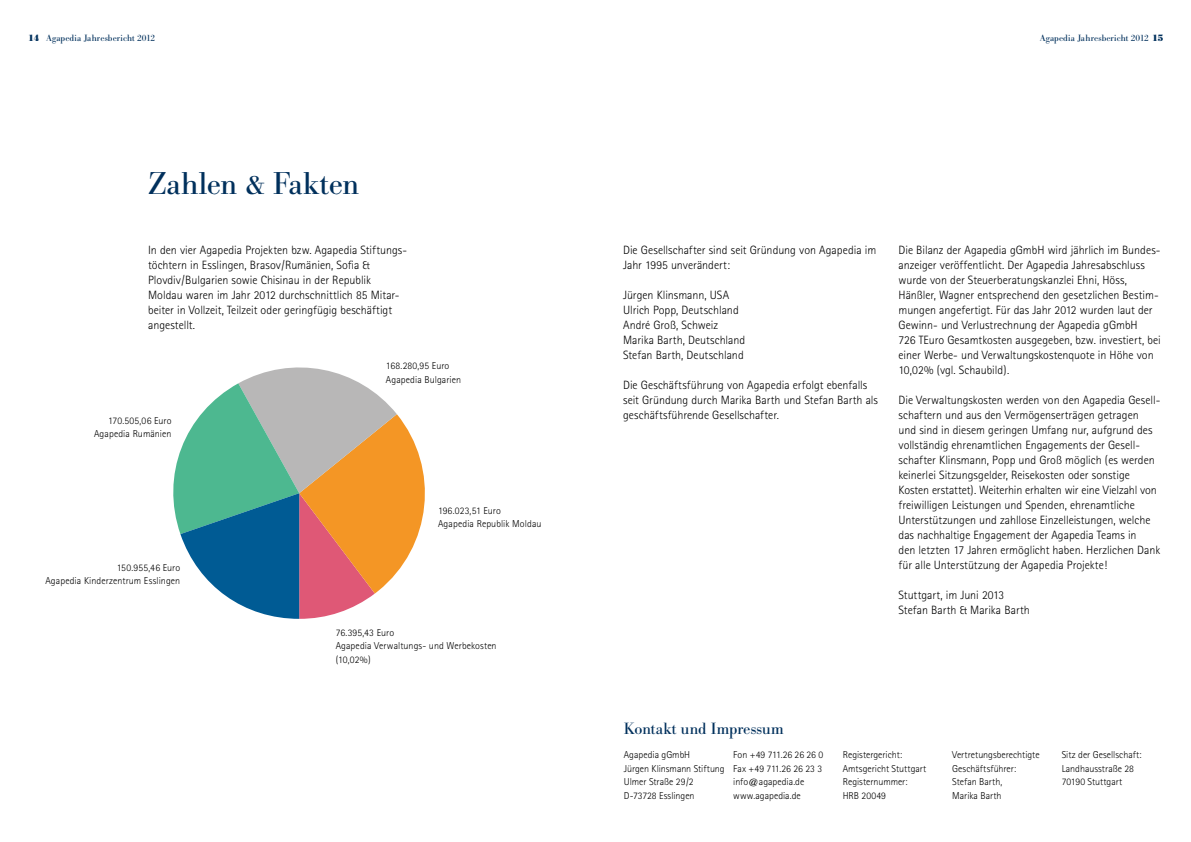
<style>
.page{position:relative;width:1191px;height:842px;background:#fff}
.page>*{position:absolute;margin:0;border:0;box-sizing:border-box;transform-origin:0 0}
.t1{font:31.1px "B Bodoni";color:#00305c}
.t2{font:16px "B Bodoni";letter-spacing:.005em;color:#00305c}
.t3{font:300 12px/15px "AT Rotis Sans Serif";color:#000}
.t4{font:300 10px/13.5px "AT Rotis Sans Serif";color:#000}
.t5{font:9px "B Bodoni";letter-spacing:.01em;color:#00305c}
.s1{font-weight:700}
</style>
<div class="page">
<svg style="left:173px;top:367px;width:252px;height:252px"></svg>
<p class="t5" style="left:28px;top:33px;width:128px"><span class="s1">14</span> Agapedia Jahresbericht 2012</p>
<p class="t5" style="left:1040px;top:33px;width:125px">Agapedia Jahresbericht 2012 <span class="s1">15</span></p>
<h1 class="t1" style="left:149px;top:166px;width:212px">Zahlen &amp; Fakten</h1>
<p class="t3" style="left:148px;top:243px;width:260px">In den vier Agapedia Projekten bzw. Agapedia Stiftungs&shy;töchtern in Esslingen, Brasov/Rumänien, Sofia &amp; Plovdiv/Bulgarien sowie Chisinau in der Republik Moldau waren im Jahr 2012 durchschnittlich 85 Mitar&shy;beiter in Vollzeit, Teilzeit oder geringfügig beschäftigt angestellt.</p>
<p class="t3" style="left:623px;top:243px;width:255px">Die Gesellschafter sind seit Gründung von Agapedia im<br>Jahr 1995 unverändert:</p>
<p class="t3" style="left:623px;top:288px;width:124px">Jürgen Klinsmann, USA<br>Ulrich Popp, Deutschland<br>André Groß, Schweiz<br>Marika Barth, Deutschland<br>Stefan Barth, Deutschland</p>
<p class="t3" style="left:623px;top:378px;width:256px">Die Geschäftsführung von Agapedia erfolgt ebenfalls seit Gründung durch Marika Barth und Stefan Barth als geschäftsführende Gesellschafter.</p>
<p class="t4" style="left:386px;top:359px;width:77px">168.280,95 Euro<br>Agapedia Bulgarien</p>
<p class="t4" style="left:94px;top:414px;width:79px;text-align:right">170.505,06 Euro<br>Agapedia Rumänien</p>
<p class="t4" style="left:45px;top:561px;width:136px;text-align:right">150.955,46 Euro<br>Agapedia Kinderzentrum Esslingen</p>
<p class="t4" style="left:438px;top:504px;width:105px">196.023,51 Euro<br>Agapedia Republik Moldau</p>
<p class="t4" style="left:336px;top:625px;width:162px">76.395,43 Euro<br>Agapedia Verwaltungs- und Werbekosten (10,02%)</p>
<p class="t3" style="left:898px;top:243px;width:264px">Die Bilanz der Agapedia gGmbH wird jährlich im Bundes&shy;anzeiger veröffentlicht. Der Agapedia Jahresabschluss wurde von der Steuerberatungskanzlei Ehni, Höss, Hänßler, Wagner entsprechend den gesetzlichen Bestim&shy;mungen angefertigt. Für das Jahr 2012 wurden laut der Gewinn- und Verlustrechnung der Agapedia gGmbH<br>726 TEuro Gesamtkosten ausgegeben, bzw. investiert, bei einer Werbe- und Verwaltungskostenquote in Höhe von 10,02% (vgl. Schaubild).</p>
<p class="t3" style="left:898px;top:393px;width:263px">Die Verwaltungskosten werden von den Agapedia Gesell&shy;schaftern und aus den Vermögenserträgen getragen<br>und sind in diesem geringen Umfang nur, aufgrund des vollständig ehrenamtlichen Engagements der Gesell&shy;schafter Klinsmann, Popp und Groß möglich (es werden keinerlei Sitzungsgelder, Reisekosten oder sonstige Kosten erstattet). Weiterhin erhalten wir eine Vielzahl von freiwilligen Leistungen und Spenden, ehrenamtliche Unterstützungen und zahllose Einzelleistungen, welche das nachhaltige Engagement der Agapedia Teams in<br>den letzten 17 Jahren ermöglicht haben. Herzlichen Dank für alle Unterstützung der Agapedia Projekte!</p>
<p class="t3" style="left:898px;top:588px;width:133px">Stuttgart, im Juni 2013<br>Stefan Barth &amp; Marika Barth</p>
<h2 class="t2" style="left:624px;top:719px;width:161px">Kontakt und Impressum</h2>
<p class="t4" style="left:624px;top:748px;width:102px">Agapedia gGmbH<br>Jürgen Klinsmann Stiftung<br>Ulmer Straße 29/2<br>D-73728 Esslingen</p>
<p class="t4" style="left:733px;top:748px;width:91px">Fon +49 711.26 26 26 0<br>Fax +49 711.26 26 23 3 info@agapedia.de www.agapedia.de</p>
<p class="t4" style="left:842px;top:748px;width:85px">Registergericht:<br>Amtsgericht Stuttgart<br>Registernummer:<br>HRB 20049</p>
<p class="t4" style="left:952px;top:748px;width:89px">Vertretungsberechtigte<br>Geschäftsführer:<br>Stefan Barth,<br>Marika Barth</p>
<p class="t4" style="left:1061px;top:748px;width:81px">Sitz der Gesellschaft:<br>Landhausstraße 28<br>70190 Stuttgart</p>
</div>
